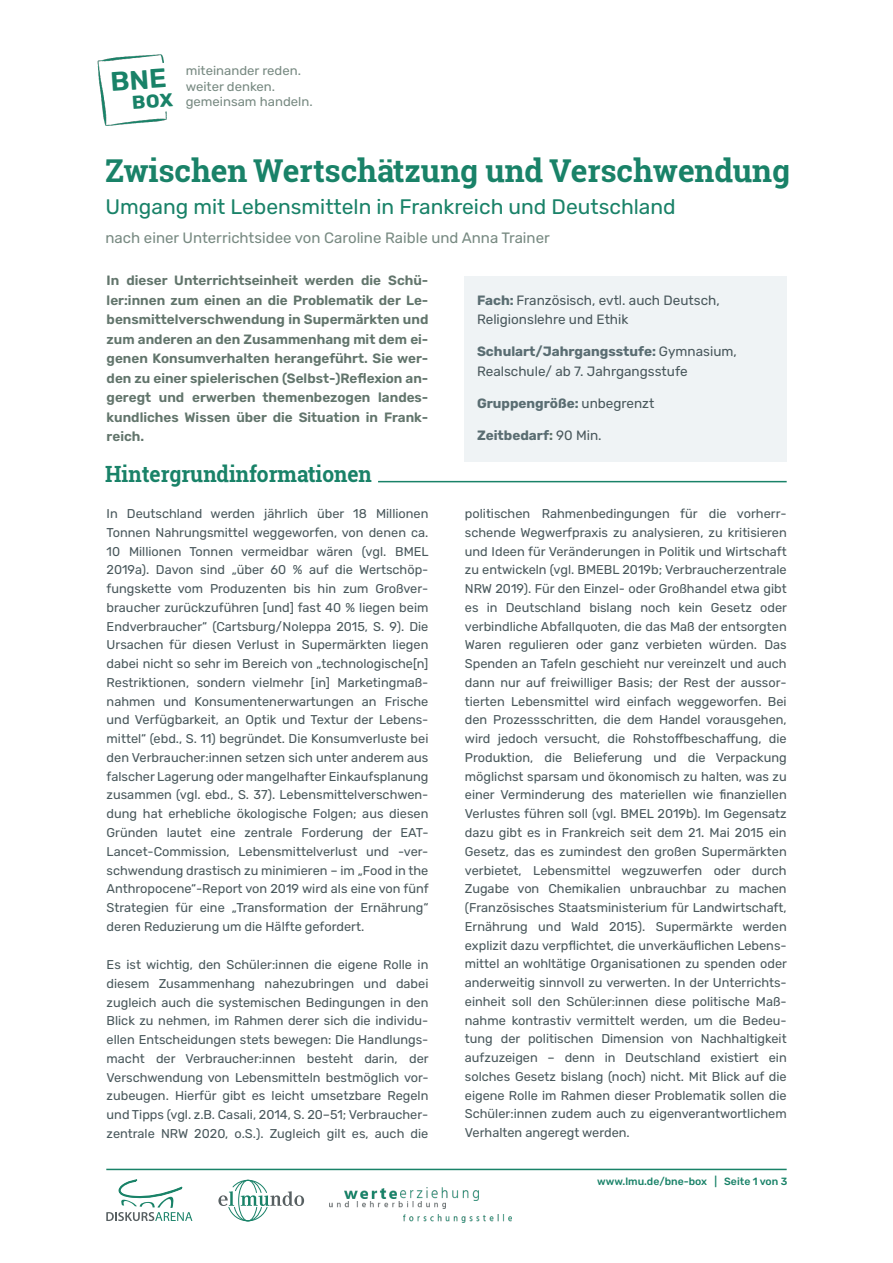
<style>
.page{position:relative;width:893px;height:1263px;background:#fff}
.page>*{position:absolute;margin:0;border:0;box-sizing:border-box;transform-origin:0 0}
.t1{font:700 31.5px "Roboto Slab";letter-spacing:-.005em;color:#198268}
.t2{font:700 22.35px "Roboto Slab";color:#198268;scale:.94 1}
.t3{font:21px "Rubik";color:#198268}
.t4{font:15px "Rubik";color:#788a82}
.t5{font:600 13.5px/19.5px "Rubik";color:#62756c;text-align:justify}
.t6{font:13.5px/19.5px "Rubik";color:#49585c}
.t7{font:700 13.5px "Rubik";color:#5a6d72}
.t8{font:12.75px/18.8px "Rubik";color:#49585c;text-align:justify}
.t9{font:12.75px/15.5px "Rubik";color:#788a82}
.t10{font:500 10.5px "Rubik";color:#198268}
.s1{font-weight:700;color:#5a6d72}
.s2{font-weight:400;color:#49585c}
.s3{color:#62756c}
</style>
<div class="page">
<div style="left:464px;top:276px;width:323px;height:186px;background:#eff3f5"></div>
<img style="left:98px;top:54px;width:69px;height:72px">
<hr style="left:378px;top:481px;width:409px;height:1px;background:#198268">
<hr style="left:106px;top:1169px;width:681px;height:1px;background:#198268">
<svg style="left:106px;top:1180px;width:86px;height:41px"></svg>
<svg style="left:218px;top:1180px;width:86px;height:41px"></svg>
<img style="left:329px;top:1190px;width:183px;height:33px">
<img style="left:403px;top:1215px;width:108px;height:7px">
<img style="left:330px;top:1201px;width:115px;height:8px">
<img style="left:400px;top:1187px;width:78px;height:14px">
<img style="left:344px;top:1188px;width:53px;height:10px">
<svg style="left:112px;top:61px;width:55px;height:51px"></svg>
<p class="t9" style="left:186px;top:63px;width:129px">miteinander reden. weiter denken. gemeinsam handeln.</p>
<h1 class="t1" style="left:105px;top:148px;width:686px">Zwischen Wertschätzung und Verschwendung</h1>
<h3 class="t3" style="left:106px;top:194px;width:572px">Umgang mit Lebensmitteln in Frankreich und Deutschland</h3>
<p class="t4" style="left:106px;top:228px;width:446px">nach einer Unterrichtsidee von Caroline Raible und Anna Trainer</p>
<p class="t5" style="left:107px;top:271px;width:323px">In dieser Unterrichtseinheit werden die Schü&shy;ler:innen zum einen an die Problematik der Le&shy;bensmittelverschwendung in Supermärkten und zum anderen an den Zusammenhang mit dem ei&shy;genen Konsumverhalten herangeführt. Sie wer&shy;den zu einer spielerischen (Selbst-)Reflexion an&shy;geregt und erwerben themenbezogen landes&shy;kundliches Wissen über die Situation in Frank&shy;reich.</p>
<h2 class="t2" style="left:105px;top:459px;width:285px">Hintergrundinformationen</h2>
<p class="t8" style="left:107px;top:504px;width:324px">In Deutschland werden jährlich über 18 Millionen Tonnen Nahrungsmittel weggeworfen, von denen ca.<br>10 Millionen Tonnen vermeidbar wären (vgl. BMEL 2019a). Davon sind „über 60 % auf die Wertschöp&shy;fungskette vom Produzenten bis hin zum Großver&shy;braucher zurückzuführen [und] fast 40 % liegen beim Endverbraucher“ (Cartsburg/Noleppa 2015, S. 9). Die Ursachen für diesen Verlust in Supermärkten liegen dabei nicht so sehr im Bereich von „technologische[n] Restriktionen, sondern vielmehr [in] Marketingmaß&shy;nahmen und Konsumentenerwartungen an Frische und Verfügbarkeit, an Optik und Textur der Lebens&shy;mittel“ (ebd., S. 11) begründet. Die Konsumverluste bei den Verbraucher:innen setzen sich unter anderem aus falscher Lagerung oder mangelhafter Einkaufsplanung zusammen (vgl. ebd., S. 37). Lebensmittelverschwen&shy;dung hat erhebliche ökologische Folgen; aus diesen Gründen lautet eine zentrale Forderung der EAT-Lancet-Commission, Lebensmittelverlust und -ver&shy;schwendung drastisch zu minimieren – im „Food in the Anthropocene“-Report von 2019 wird als eine von fünf Strategien für eine „Transformation der Ernährung“ deren Reduzierung um die Hälfte gefordert.</p>
<p class="t8" style="left:107px;top:955px;width:324px">Es ist wichtig, den Schüler:innen die eigene Rolle in diesem Zusammenhang nahezubringen und dabei zugleich auch die systemischen Bedingungen in den Blick zu nehmen, im Rahmen derer sich die individu&shy;ellen Entscheidungen stets bewegen: Die Handlungs&shy;macht der Verbraucher:innen besteht darin, der Verschwendung von Lebensmitteln bestmöglich vor&shy;zubeugen. Hierfür gibt es leicht umsetzbare Regeln und Tipps (vgl. z.B. Casali, 2014, S. 20–51; Verbraucher&shy;zentrale NRW 2020, o.S.). Zugleich gilt es, auch die</p>
<p class="t6" style="left:477px;top:290px;width:244px"><span class="s1">Fach:</span> Französisch, evtl. auch Deutsch,<br>Religionslehre und Ethik</p>
<p class="t6" style="left:477px;top:342px;width:261px"><span class="s1">Schulart/Jahrgangsstufe:</span> Gymnasium,<br>Realschule/ ab 7. Jahrgangsstufe</p>
<p class="t7" style="left:477px;top:395px;width:179px">Gruppengröße: <span class="s2">unbegrenzt</span></p>
<p class="t7" style="left:477px;top:428px;width:126px">Zeitbedarf<span class="s3">:</span> <span class="s2">90 Min.</span></p>
<p class="t8" style="left:465px;top:504px;width:324px">politischen Rahmenbedingungen für die vorherr&shy;schende Wegwerfpraxis zu analysieren, zu kritisieren und Ideen für Veränderungen in Politik und Wirtschaft zu entwickeln (vgl. BMEBL 2019b; Verbraucherzentrale NRW 2019). Für den Einzel- oder Großhandel etwa gibt es in Deutschland bislang noch kein Gesetz oder verbindliche Abfallquoten, die das Maß der entsorgten Waren regulieren oder ganz verbieten würden. Das Spenden an Tafeln geschieht nur vereinzelt und auch dann nur auf freiwilliger Basis; der Rest der aussor&shy;tierten Lebensmittel wird einfach weggeworfen. Bei den Prozessschritten, die dem Handel vorausgehen, wird jedoch versucht, die Rohstoffbeschaffung, die Produktion, die Belieferung und die Verpackung möglichst sparsam und ökonomisch zu halten, was zu einer Verminderung des materiellen wie finanziellen Verlustes führen soll (vgl. BMEL 2019b). Im Gegensatz dazu gibt es in Frankreich seit dem 21. Mai 2015 ein Gesetz, das es zumindest den großen Supermärkten verbietet, Lebensmittel wegzuwerfen oder durch Zugabe von Chemikalien unbrauchbar zu machen (Französisches Staatsministerium für Landwirtschaft, Ernährung und Wald 2015). Supermärkte werden explizit dazu verpflichtet, die unverkäuflichen Lebens&shy;mittel an wohltätige Organisationen zu spenden oder anderweitig sinnvoll zu verwerten. In der Unterrichts&shy;einheit soll den Schüler:innen diese politische Maß&shy;nahme kontrastiv vermittelt werden, um die Bedeu&shy;tung der politischen Dimension von Nachhaltigkeit aufzuzeigen – denn in Deutschland existiert ein solches Gesetz bislang (noch) nicht. Mit Blick auf die eigene Rolle im Rahmen dieser Problematik sollen die Schüler:innen zudem auch zu eigenverantwortlichem Verhalten angeregt werden.</p>
<p class="t10" style="left:597px;top:1175px;width:192px">www.lmu.de/bne-box | Seite 1 von 3</p>
</div>
